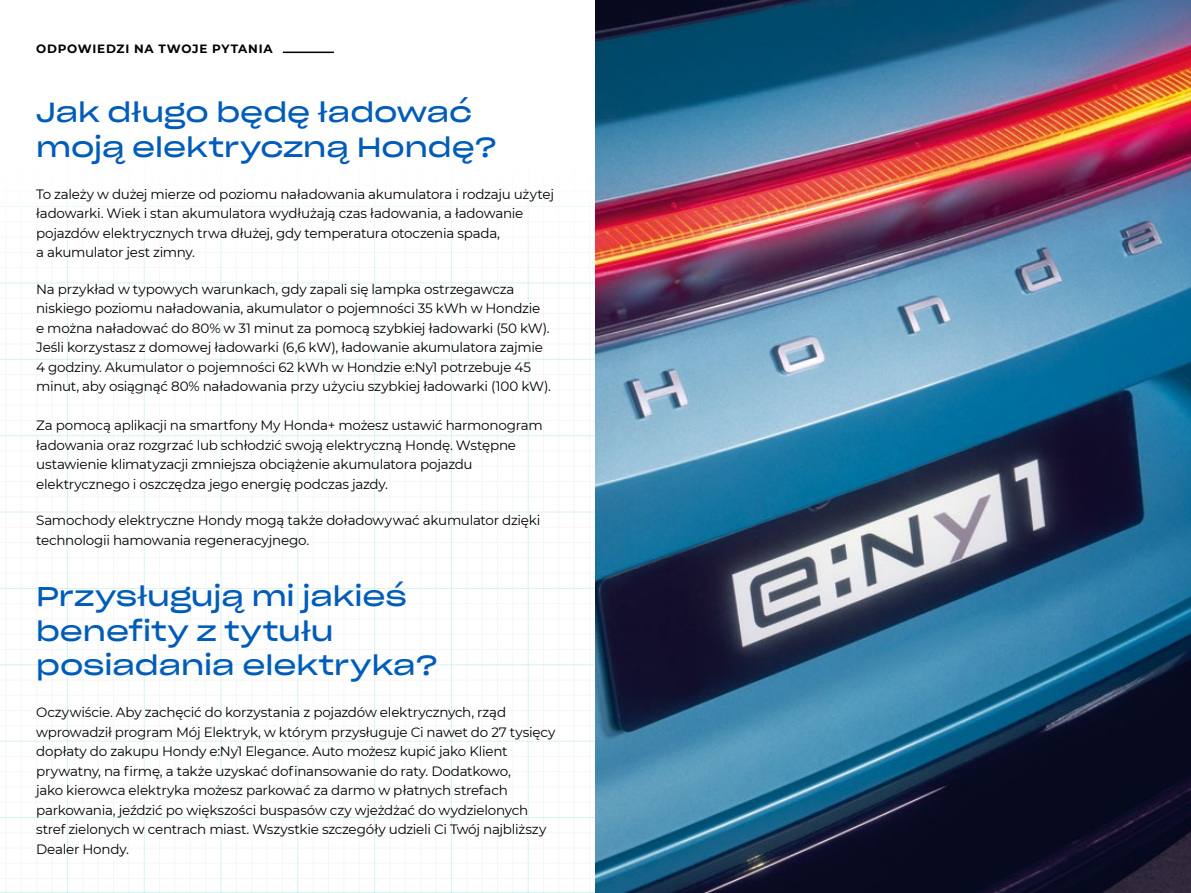
<style>
.page{position:relative;width:1191px;height:893px;background:#fff}
.page>*{position:absolute;margin:0;border:0;box-sizing:border-box;transform-origin:0 0}
.t1{font:27px/34.5px "Sharp Grotesk Book 25";color:#005cb9}
.t2{font:13.5px/19.5px "Montserrat";letter-spacing:-.02em;color:#000}
.t3{font:700 12px "Montserrat";letter-spacing:.065em;color:#000}
</style>
<div class="page">
<svg style="left:0;top:187px;width:595px;height:705px"></svg>
<svg style="left:0;top:892px;width:595px;height:1px"></svg>
<hr style="left:283px;top:52px;width:51px;height:1px;background:#000">
<img style="left:595px;top:0;width:596px;height:893px">
<p class="t3" style="left:36px;top:40px;width:238px">ODPOWIEDZI NA TWOJE PYTANIA</p>
<h1 class="t1" style="left:36px;top:93px;width:463px">Jak długo będę ładować moją elektryczną Hondę?</h1>
<p class="t2" style="left:36px;top:184px;width:519px">To zależy w dużej mierze od poziomu naładowania akumulatora i rodzaju użytej ładowarki. Wiek i stan akumulatora wydłużają czas ładowania, a ładowanie pojazdów elektrycznych trwa dłużej, gdy temperatura otoczenia spada,<br>a akumulator jest zimny.</p>
<p class="t2" style="left:36px;top:279px;width:516px">Na przykład w typowych warunkach, gdy zapali się lampka ostrzegawcza niskiego poziomu naładowania, akumulator o pojemności 35 kWh w Hondzie e można naładować do 80% w 31 minut za pomocą szybkiej ładowarki (50 kW).<br>Jeśli korzystasz z domowej ładowarki (6,6 kW), ładowanie akumulatora zajmie 4 godziny. Akumulator o pojemności 62 kWh w Hondzie e:Ny1 potrzebuje 45 minut, aby osiągnąć 80% naładowania przy użyciu szybkiej ładowarki (100 kW).</p>
<p class="t2" style="left:36px;top:415px;width:508px">Za pomocą aplikacji na smartfony My Honda+ możesz ustawić harmonogram ładowania oraz rozgrzać lub schłodzić swoją elektryczną Hondę. Wstępne ustawienie klimatyzacji zmniejsza obciążenie akumulatora pojazdu elektrycznego i oszczędza jego energię podczas jazdy.</p>
<p class="t2" style="left:36px;top:510px;width:506px">Samochody elektryczne Hondy mogą także doładowywać akumulator dzięki technologii hamowania regeneracyjnego.</p>
<h1 class="t1" style="left:36px;top:577px;width:404px">Przysługują mi jakieś benefity z tytułu posiadania elektryka?</h1>
<p class="t2" style="left:36px;top:702px;width:521px">Oczywiście. Aby zachęcić do korzystania z pojazdów elektrycznych, rząd wprowadził program Mój Elektryk, w którym przysługuje Ci nawet do 27 tysięcy dopłaty do zakupu Hondy e:Ny1 Elegance. Auto możesz kupić jako Klient prywatny, na firmę, a także uzyskać dofinansowanie do raty. Dodatkowo,<br>jako kierowca elektryka możesz parkować za darmo w płatnych strefach parkowania, jeździć po większości buspasów czy wjeżdżać do wydzielonych stref zielonych w centrach miast. Wszystkie szczegóły udzieli Ci Twój najbliższy Dealer Hondy.</p>
</div>
